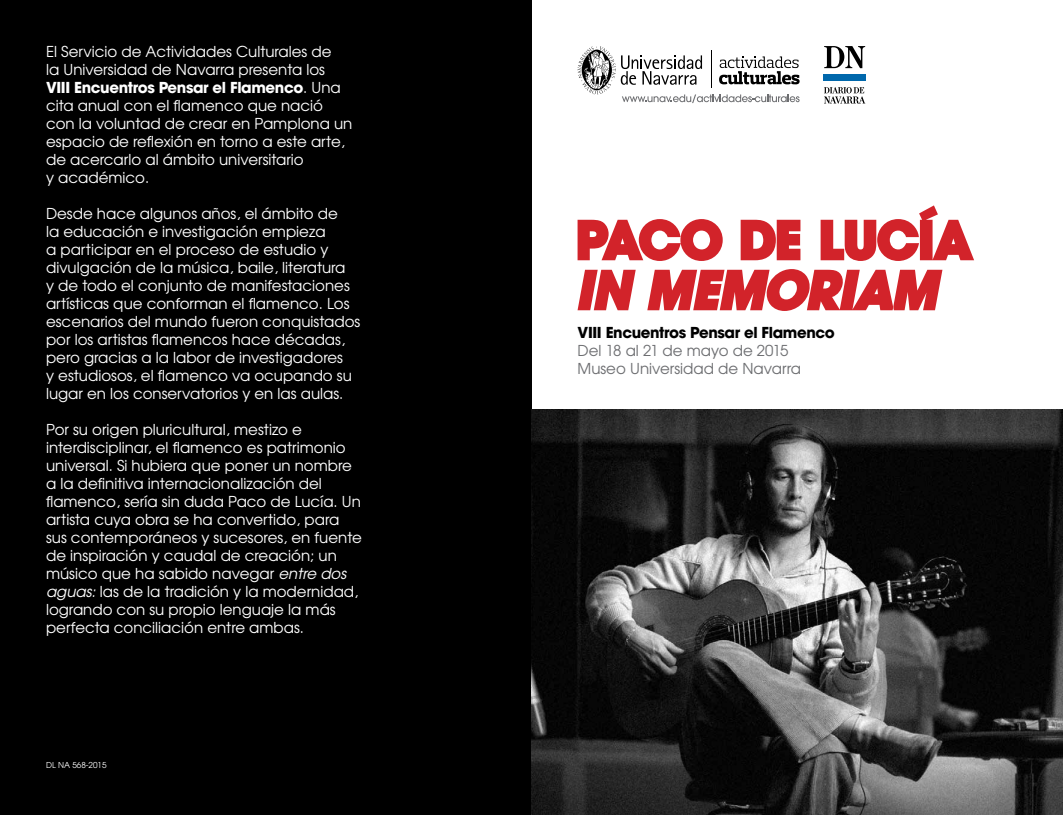
<style>
.page{position:relative;width:1063px;height:815px;background:#fff}
.page>*{position:absolute;margin:0;border:0;box-sizing:border-box;transform-origin:0 0}
.t1{font:15px/18px "Avant Gar Got Itc LOT Boo";color:#fff}
.t2{font:15px/18px "Avant Gar Got Itc LOT Boo";color:#6d6e71}
.t3{font:700 15px "Avant Garde";letter-spacing:-.025em;color:#fff}
.t4{font:700 15px "Avant Garde";letter-spacing:-.025em;color:#000}
.t5{font:8.12px "Avant Garde";color:#fff}
.s1{font-family:"Avant Gar Got Itc LOT Boo";font-weight:400}
.s2{font-family:"Avant Gar Got Itc LOT Boo Obl"}
</style>
<div class="page">
<div style="left:0;top:0;width:531px;height:815px;background:#000"></div>
<img style="left:531px;top:410px;width:532px;height:405px">
<svg style="left:578px;top:46px;width:222px;height:57px"></svg>
<svg style="left:578px;top:205px;width:396px;height:106px"></svg>
<svg style="left:824px;top:46px;width:41px;height:22px"></svg>
<div style="left:823px;top:75px;width:43px;height:6px;background:#0068ac"></div>
<svg style="left:824px;top:87px;width:41px;height:17px"></svg>
<p class="t1" style="left:46px;top:43px;width:287px">El Servicio de Actividades Culturales de la Universidad de Navarra presenta los</p>
<p class="t3" style="left:46px;top:78px;width:296px">VIII Encuentros Pensar el Flamenco<span class="s1">. Una</span></p>
<p class="t1" style="left:46px;top:97px;width:308px">cita anual con el flamenco que nació con la voluntad de crear en Pamplona un espacio de reflexión en torno a este arte, de acercarlo al ámbito universitario<br>y académico.</p>
<p class="t1" style="left:46px;top:205px;width:316px">Desde hace algunos años, el ámbito de<br>la educación e investigación empieza<br>a participar en el proceso de estudio y divulgación de la música, baile, literatura<br>y de todo el conjunto de manifestaciones artísticas que conforman el flamenco. Los escenarios del mundo fueron conquistados por los artistas flamencos hace décadas, pero gracias a la labor de investigadores<br>y estudiosos, el flamenco va ocupando su lugar en los conservatorios y en las aulas.</p>
<p class="t1" style="left:46px;top:421px;width:317px">Por su origen pluricultural, mestizo e interdisciplinar, el flamenco es patrimonio universal. Si hubiera que poner un nombre a la definitiva internacionalización del flamenco, sería sin duda Paco de Lucía. Un artista cuya obra se ha convertido, para sus contemporáneos y sucesores, en fuente de inspiración y caudal de creación; un músico que ha sabido navegar <span class="s2">entre dos aguas:</span> las de la tradición y la modernidad, logrando con su propio lenguaje la más perfecta conciliación entre ambas.</p>
<p class="t5" style="left:46px;top:760px;width:62px">DL NA 568-2015</p>
<p class="t4" style="left:578px;top:322px;width:259px">VIII Encuentros Pensar el Flamenco</p>
<p class="t2" style="left:578px;top:341px;width:225px">Del 18 al 21 de mayo de 2015<br>Museo Universidad de Navarra</p>
</div>
